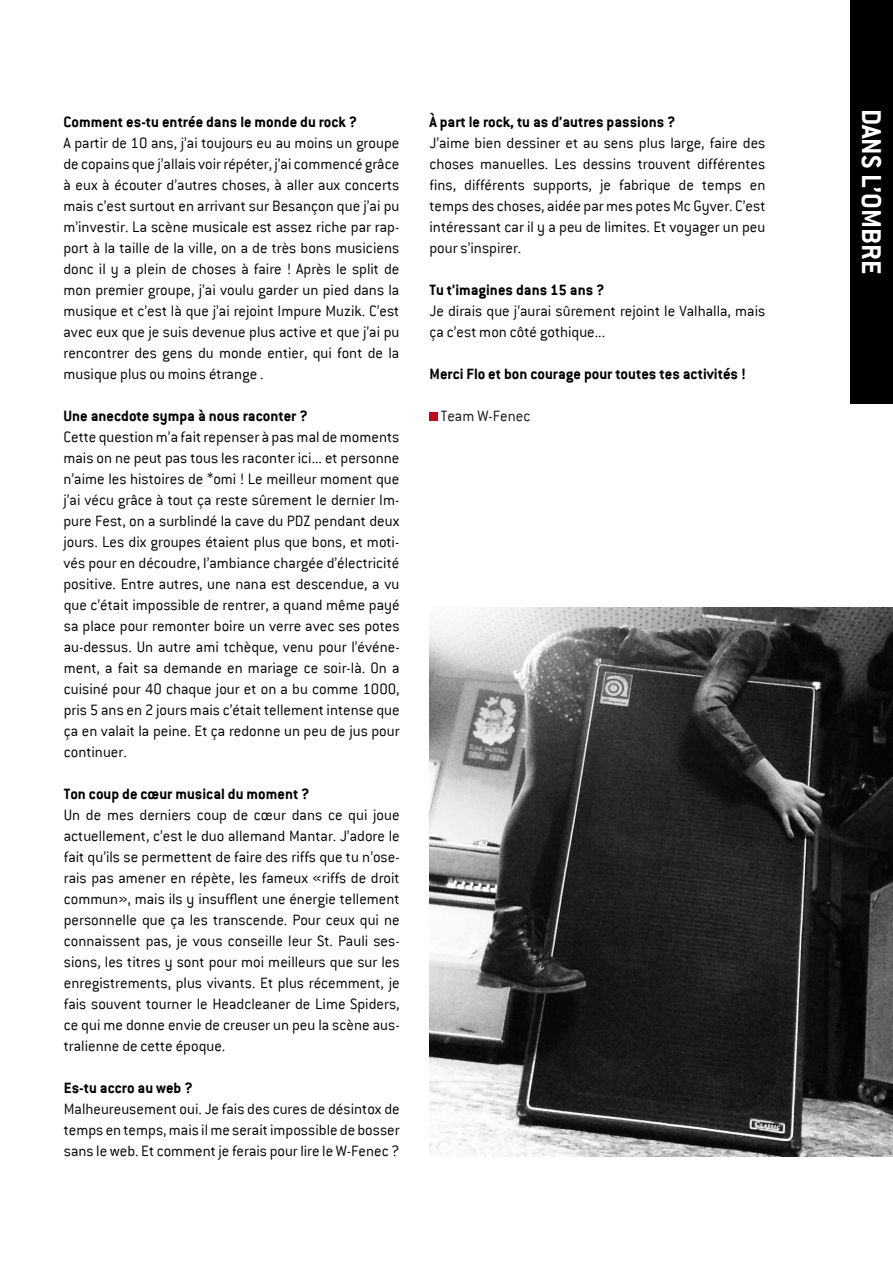
<style>
.page{position:relative;width:893px;height:1263px;background:#fff}
.page>*{position:absolute;margin:0;border:0;box-sizing:border-box;transform-origin:0 0}
.t1{font:700 30px "Conduit ITC";color:#fff}
.t2{font:300 16.5px/21px "Conduit ITC";color:#000;text-align:justify}
.t3{font:700 16.5px "Conduit ITC";color:#000}
.t4{font:300 16.5px "Conduit ITC";color:#151516}
</style>
<div class="page">
<div style="left:850px;top:0;width:43px;height:404px;background:#000"></div>
<img style="left:429px;top:608px;width:464px;height:549px">
<div style="left:429px;top:413px;width:9px;height:8px;background:#c0081f"></div>
<p class="t3" style="left:63px;top:112px;width:295px">Comment es-tu entrée dans le monde du rock ?</p>
<p class="t2" style="left:63px;top:132px;width:337px">A partir de 10 ans, j’ai toujours eu au moins un groupe de copains que j’allais voir répéter, j’ai commencé grâce à eux à écouter d’autres choses, à aller aux concerts mais c’est surtout en arrivant sur Besançon que j’ai pu m’investir. La scène musicale est assez riche par rap&shy;port à la taille de la ville, on a de très bons musiciens donc il y a plein de choses à faire ! Après le split de mon premier groupe, j’ai voulu garder un pied dans la musique et c’est là que j’ai rejoint Impure Muzik. C’est avec eux que je suis devenue plus active et que j’ai pu rencontrer des gens du monde entier, qui font de la musique plus ou moins étrange .</p>
<p class="t3" style="left:63px;top:406px;width:246px">Une anecdote sympa à nous raconter ?</p>
<p class="t2" style="left:63px;top:426px;width:337px">Cette question m’a fait repenser à pas mal de moments mais on ne peut pas tous les raconter ici... et personne n’aime les histoires de *omi ! Le meilleur moment que j’ai vécu grâce à tout ça reste sûrement le dernier Im&shy;pure Fest, on a surblindé la cave du PDZ pendant deux jours. Les dix groupes étaient plus que bons, et moti&shy;vés pour en découdre, l’ambiance chargée d’électricité positive. Entre autres, une nana est descendue, a vu</p>
<p class="t2" style="left:64px;top:594px;width:337px">que c’était impossible de rentrer, a quand même payé sa place pour remonter boire un verre avec ses potes au-dessus. Un autre ami tchèque, venu pour l’événe&shy;ment, a fait sa demande en mariage ce soir-là. On a cuisiné pour 40 chaque jour et on a bu comme 1000, pris 5 ans en 2 jours mais c’était tellement intense que ça en valait la peine. Et ça redonne un peu de jus pour continuer.</p>
<p class="t3" style="left:64px;top:784px;width:247px">Ton coup de cœur musical du moment ?</p>
<p class="t2" style="left:64px;top:804px;width:337px">Un de mes derniers coup de cœur dans ce qui joue actuellement, c’est le duo allemand Mantar. J’adore le fait qu’ils se permettent de faire des riffs que tu n’ose&shy;rais pas amener en répète, les fameux «riffs de droit commun», mais ils y insufflent une énergie tellement personnelle que ça les transcende. Pour ceux qui ne connaissent pas, je vous conseille leur St. Pauli ses&shy;sions, les titres y sont pour moi meilleurs que sur les enregistrements, plus vivants. Et plus récemment, je fais souvent tourner le Headcleaner de Lime Spiders, ce qui me donne envie de creuser un peu la scène aus&shy;tralienne de cette époque.</p>
<p class="t3" style="left:64px;top:1078px;width:130px">Es-tu accro au web ?</p>
<p class="t2" style="left:64px;top:1098px;width:337px">Malheureusement oui. Je fais des cures de désintox de temps en temps, mais il me serait impossible de bosser sans le web. Et comment je ferais pour lire le W-Fenec ?</p>
<p class="t3" style="left:429px;top:112px;width:248px">À part le rock, tu as d’autres passions ?</p>
<p class="t2" style="left:429px;top:132px;width:337px">J’aime bien dessiner et au sens plus large, faire des choses manuelles. Les dessins trouvent différentes fins, différents supports, je fabrique de temps en temps des choses, aidée par mes potes Mc Gyver. C’est intéressant car il y a peu de limites. Et voyager un peu pour s’inspirer.</p>
<p class="t3" style="left:429px;top:280px;width:177px">Tu t’imagines dans 15 ans ?</p>
<p class="t2" style="left:429px;top:300px;width:337px">Je dirais que j’aurai sûrement rejoint le Valhalla, mais ça c’est mon côté gothique...</p>
<p class="t3" style="left:429px;top:364px;width:318px">Merci Flo et bon courage pour toutes tes activités !</p>
<p class="t4" style="left:441px;top:407px;width:91px">Team W-Fenec</p>
<h1 class="t1" style="left:889px;top:109px;width:167px;rotate:90deg">DANS L’OMBRE</h1>
</div>
